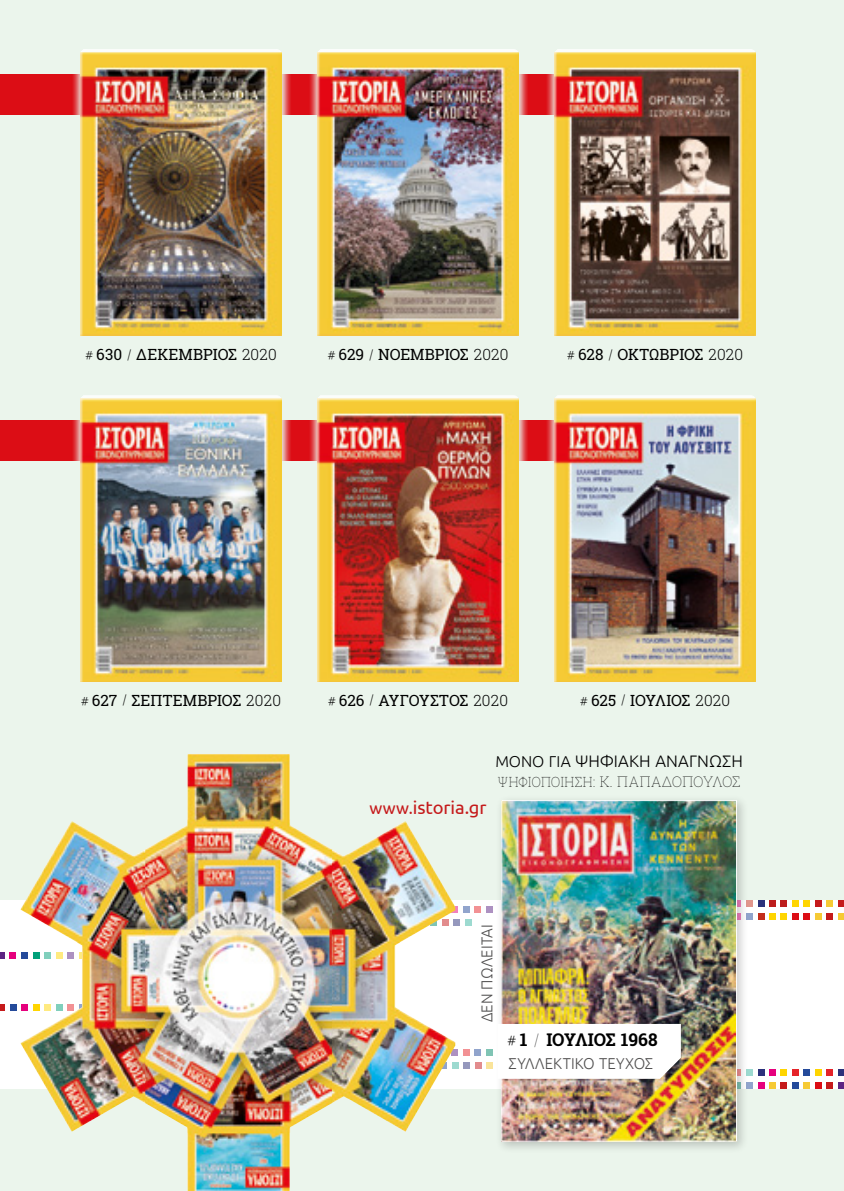
<style>
.page{position:relative;width:844px;height:1191px;background:#fff}
.page>*{position:absolute;margin:0;border:0;box-sizing:border-box;transform-origin:0 0}
.t1{font:18.38px "Ubuntu";letter-spacing:-.005em;color:#c51a1b}
.t2{font:700 17.5px "Roboto Slab";letter-spacing:-.015em;color:#000}
.t3{font:300 16.62px "Ubuntu";letter-spacing:.01em;color:#000}
.t4{font:300 15.75px "Ubuntu";letter-spacing:.01em;color:#504f4f;scale:.95 1}
.t5{font:15.4px "Roboto Slab";color:#000}
.t6{font:100 14.53px "Roboto Slab";letter-spacing:-.015em;color:#000}
.s1{font-family:"Alegreya Sans";font-weight:300}
.s2{font-family:"Alegreya Sans";font-weight:300;font-size:14px}
.s3{font-weight:300}
.s4{font-size:16.62px}
.s5{font-size:15.75px}
.s6{font-size:14px}
.s7{font-family:"Alegreya Sans";font-weight:100}
</style>
<div class="page">
<div style="left:0;top:0;width:843px;height:1191px;background:#ebf5ec"></div>
<div style="left:0;top:899px;width:843px;height:7px;background:#fff"></div>
<div style="left:0;top:938px;width:843px;height:7px;background:#fff"></div>
<div style="left:0;top:977px;width:843px;height:7px;background:#fff"></div>
<div style="left:0;top:1016px;width:843px;height:7px;background:#fff"></div>
<div style="left:0;top:1055px;width:843px;height:7px;background:#fff"></div>
<div style="left:0;top:906px;width:843px;height:6px;background:#fff"></div>
<div style="left:0;top:945px;width:843px;height:6px;background:#fff"></div>
<div style="left:0;top:984px;width:843px;height:6px;background:#fff"></div>
<div style="left:0;top:1023px;width:843px;height:6px;background:#fff"></div>
<div style="left:0;top:1062px;width:843px;height:6px;background:#fff"></div>
<div style="left:0;top:912px;width:843px;height:7px;background:#fff"></div>
<div style="left:0;top:951px;width:843px;height:7px;background:#fff"></div>
<div style="left:0;top:990px;width:843px;height:7px;background:#fff"></div>
<div style="left:0;top:1029px;width:843px;height:7px;background:#fff"></div>
<div style="left:0;top:1068px;width:843px;height:7px;background:#fff"></div>
<div style="left:0;top:919px;width:843px;height:6px;background:#fff"></div>
<div style="left:0;top:958px;width:843px;height:6px;background:#fff"></div>
<div style="left:0;top:997px;width:843px;height:6px;background:#fff"></div>
<div style="left:0;top:1036px;width:843px;height:6px;background:#fff"></div>
<div style="left:0;top:1075px;width:843px;height:6px;background:#fff"></div>
<div style="left:0;top:925px;width:843px;height:7px;background:#fff"></div>
<div style="left:0;top:964px;width:843px;height:7px;background:#fff"></div>
<div style="left:0;top:1003px;width:843px;height:7px;background:#fff"></div>
<div style="left:0;top:1042px;width:843px;height:7px;background:#fff"></div>
<div style="left:0;top:1081px;width:843px;height:7px;background:#fff"></div>
<div style="left:0;top:932px;width:843px;height:6px;background:#fff"></div>
<div style="left:0;top:971px;width:843px;height:6px;background:#fff"></div>
<div style="left:0;top:1010px;width:843px;height:6px;background:#fff"></div>
<div style="left:0;top:1049px;width:843px;height:6px;background:#fff"></div>
<div style="left:746px;top:912px;width:6px;height:7px;background:#91a4cc"></div>
<div style="left:769px;top:912px;width:6px;height:7px;background:#ffd500"></div>
<div style="left:780px;top:912px;width:6px;height:7px;background:#ffd500"></div>
<div style="left:757px;top:912px;width:7px;height:7px;background:#c32e1c"></div>
<div style="left:826px;top:912px;width:6px;height:7px;background:#c51a1b"></div>
<div style="left:803px;top:912px;width:6px;height:7px;background:#dc0d15"></div>
<div style="left:791px;top:912px;width:7px;height:7px;background:#dc0d15"></div>
<div style="left:814px;top:912px;width:7px;height:7px;background:#f6ca35"></div>
<div style="left:837px;top:912px;width:6px;height:7px;background:#f6ca35"></div>
<div style="left:746px;top:899px;width:6px;height:7px;background:#e1968d"></div>
<div style="left:826px;top:899px;width:6px;height:7px;background:#f6ca35"></div>
<div style="left:814px;top:899px;width:7px;height:7px;background:#c51a1b"></div>
<div style="left:803px;top:899px;width:6px;height:7px;background:#ffd500"></div>
<div style="left:791px;top:899px;width:7px;height:7px;background:#ffd500"></div>
<div style="left:837px;top:899px;width:6px;height:7px;background:#c51a1b"></div>
<div style="left:757px;top:899px;width:7px;height:7px;background:#2c327b"></div>
<div style="left:769px;top:899px;width:6px;height:7px;background:#bd1d1d"></div>
<div style="left:780px;top:899px;width:6px;height:7px;background:#bd1d1d"></div>
<svg style="left:486px;top:906px;width:6px;height:6px"></svg>
<div style="left:462px;top:906px;width:7px;height:6px;background:#91a4cc"></div>
<svg style="left:455px;top:906px;width:3px;height:6px"></svg>
<svg style="left:474px;top:906px;width:6px;height:6px"></svg>
<div style="left:474px;top:1049px;width:7px;height:6px;background:#91a4cc"></div>
<svg style="left:463px;top:1049px;width:6px;height:6px"></svg>
<div style="left:451px;top:1049px;width:7px;height:6px;background:#ad91c1"></div>
<div style="left:746px;top:1081px;width:6px;height:7px;background:#91a4cc"></div>
<div style="left:769px;top:1081px;width:6px;height:7px;background:#f6ca35"></div>
<div style="left:780px;top:1081px;width:6px;height:7px;background:#c51a1b"></div>
<div style="left:757px;top:1081px;width:7px;height:7px;background:#e6007d"></div>
<div style="left:826px;top:1081px;width:6px;height:7px;background:#c51a1b"></div>
<div style="left:803px;top:1081px;width:6px;height:7px;background:#f6ca35"></div>
<div style="left:791px;top:1081px;width:7px;height:7px;background:#244a9a"></div>
<div style="left:814px;top:1081px;width:7px;height:7px;background:#dc0d15"></div>
<div style="left:837px;top:1081px;width:6px;height:7px;background:#5c2483"></div>
<div style="left:746px;top:1068px;width:6px;height:7px;background:#9ddad0"></div>
<div style="left:757px;top:1068px;width:7px;height:7px;background:#2c327b"></div>
<div style="left:769px;top:1068px;width:6px;height:7px;background:#e6007d"></div>
<div style="left:780px;top:1068px;width:6px;height:7px;background:#ffd500"></div>
<div style="left:826px;top:1068px;width:6px;height:7px;background:#e52329"></div>
<div style="left:814px;top:1068px;width:7px;height:7px;background:#ffd500"></div>
<div style="left:803px;top:1068px;width:6px;height:7px;background:#244a9a"></div>
<div style="left:791px;top:1068px;width:7px;height:7px;background:#e52329"></div>
<div style="left:837px;top:1068px;width:6px;height:7px;background:#2c327b"></div>
<div style="left:463px;top:1062px;width:7px;height:6px;background:#9598bd"></div>
<div style="left:474px;top:1062px;width:7px;height:6px;background:#e28c8d"></div>
<svg style="left:455px;top:1062px;width:3px;height:6px"></svg>
<div style="left:10px;top:1003px;width:6px;height:7px;background:#244a9a"></div>
<svg style="left:0;top:1004px;width:5px;height:6px"></svg>
<svg style="left:0;top:952px;width:5px;height:6px"></svg>
<div style="left:10px;top:951px;width:6px;height:7px;background:#e6007d"></div>
<div style="left:453px;top:919px;width:7px;height:6px;background:#9598bd"></div>
<svg style="left:465px;top:919px;width:6px;height:6px"></svg>
<div style="left:494px;top:793px;width:254px;height:360px;background:#000;opacity:.2"></div>
<img style="left:503px;top:802px;width:231px;height:337px">
<div style="left:501px;top:800px;width:235px;height:341px;border:1px solid #fff"></div>
<svg style="left:486px;top:1024px;width:194px;height:54px"></svg>
<img style="left:145px;top:754px;width:187px;height:437px">
<img style="left:20px;top:821px;width:125px;height:310px">
<img style="left:332px;top:821px;width:123px;height:310px">
<div style="left:0;top:75px;width:634px;height:40px;background:#dc0d15"></div>
<div style="left:0;top:421px;width:723px;height:40px;background:#dc0d15"></div>
<svg style="left:308px;top:37px;width:220px;height:305px"></svg>
<svg style="left:308px;top:383px;width:220px;height:305px"></svg>
<div style="left:545px;top:391px;width:219px;height:302px;background:#ebf5ec"></div>
<div style="left:553px;top:399px;width:203px;height:284px;background:#f6ca35;opacity:.5"></div>
<div style="left:316px;top:399px;width:203px;height:284px;background:#f6ca35;opacity:.5"></div>
<svg style="left:71px;top:391px;width:220px;height:302px"></svg>
<div style="left:79px;top:399px;width:203px;height:284px;background:#f6ca35;opacity:.5"></div>
<div style="left:545px;top:45px;width:219px;height:302px;background:#ebf5ec"></div>
<div style="left:553px;top:53px;width:203px;height:284px;background:#f6ca35;opacity:.5"></div>
<div style="left:316px;top:53px;width:203px;height:284px;background:#f6ca35;opacity:.5"></div>
<svg style="left:71px;top:45px;width:220px;height:302px"></svg>
<div style="left:79px;top:53px;width:203px;height:284px;background:#f6ca35;opacity:.5"></div>
<p class="t5" style="left:85px;top:343px;width:193px"><span class="s1">#</span> 630 <span class="s2">/</span> ΔΕΚΕΜΒΡΙΟΣ <span class="s3">2020</span></p>
<p class="t5" style="left:327px;top:343px;width:182px"><span class="s1">#</span> 629 <span class="s2">/</span> ΝΟΕΜΒΡΙΟΣ <span class="s3">2020</span></p>
<p class="t5" style="left:567px;top:343px;width:177px"><span class="s1">#</span> 628 <span class="s2">/</span> ΟΚΤΩΒΡΙΟΣ <span class="s3">2020</span></p>
<p class="t5" style="left:81px;top:689px;width:201px"><span class="s1">#</span> 627 <span class="s2">/</span> ΣΕΠΤΕΜΒΡΙΟΣ <span class="s3">2020</span></p>
<p class="t5" style="left:328px;top:689px;width:181px"><span class="s1">#</span> 626 <span class="s2">/</span> ΑΥΓΟΥΣΤΟΣ <span class="s3">2020</span></p>
<p class="t5" style="left:580px;top:689px;width:151px"><span class="s1">#</span> 625 <span class="s2">/</span> ΙΟΥΛΙΟΣ <span class="s3">2020</span></p>
<p class="t1" style="left:369px;top:796px;width:118px"><span class="s4">www.</span>istoria.gr</p>
<p class="t3" style="left:495px;top:751px;width:249px"><span class="s5">ΜΟΝΟ ΓΙΑ</span> ΨΗΦΙΑΚΗ ΑΝΑΓΝΩΣΗ</p>
<p class="t6" style="left:497px;top:771px;width:244px"><span class="s6">ΨΗΦΙΟΠΟΙΗΣΗ:</span> Κ. ΠΑΠΑΔΟΠΟΥΛΟΣ</p>
<p class="t4" style="left:477px;top:1022px;width:104px;rotate:-90deg">ΔΕΝ ΠΩΛΕΙΤΑΙ</p>
<p class="t2" style="left:507px;top:1028px;width:152px"><span class="s1">#</span> 1 <span class="s7">/</span> ΙΟΥΛΙΟΣ 1968</p>
<p class="t4" style="left:508px;top:1053px;width:154px">ΣΥΛΛΕΚΤΙΚΟ ΤΕΥΧΟΣ</p>
</div>
